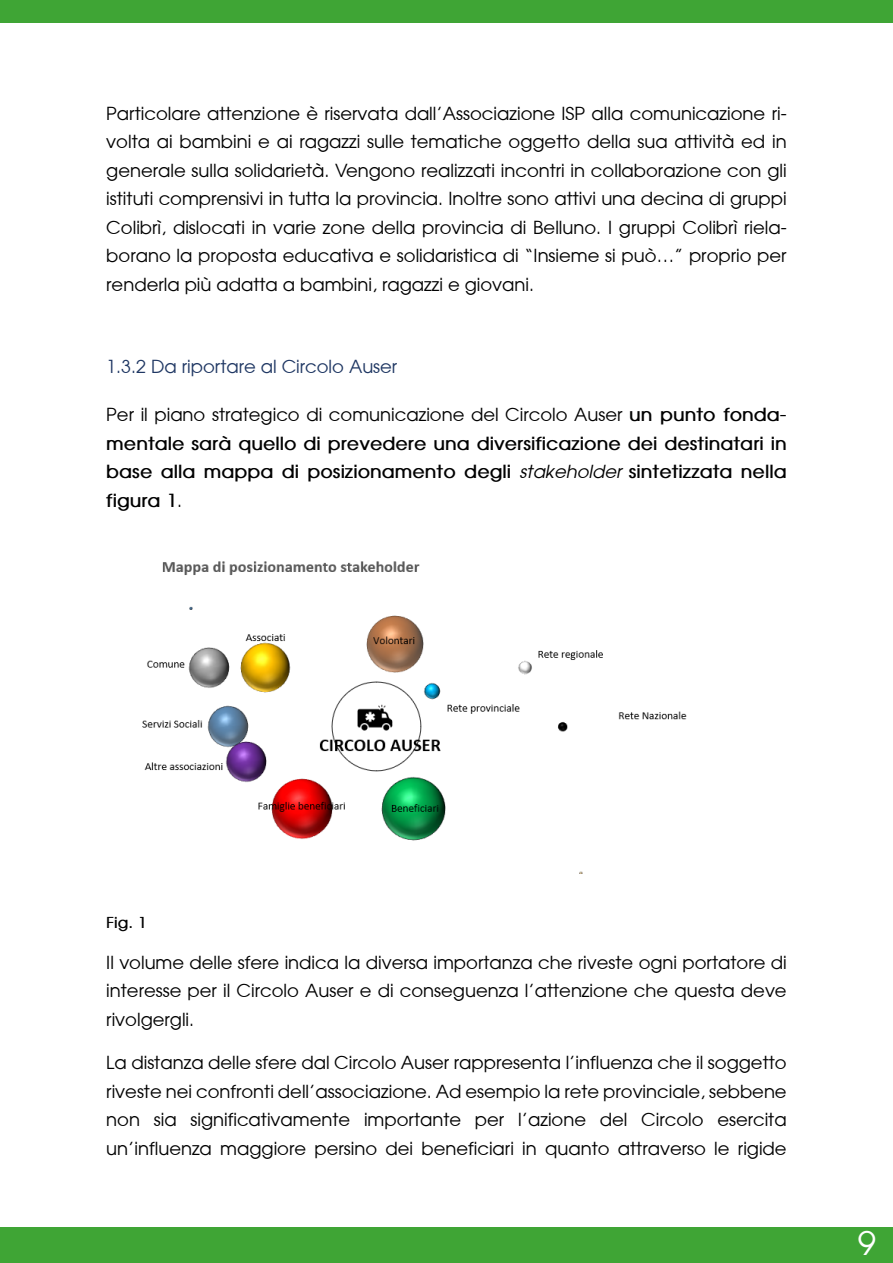
<style>
.page{position:relative;width:893px;height:1263px;background:#fff}
.page>*{position:absolute;margin:0;border:0;box-sizing:border-box;transform-origin:0 0}
.t1{font:33px "Avant Garde";color:#fff}
.t2{font:18px/28.5px "Avant Garde";color:#000;text-align:justify}
.t3{font:700 18px/28.5px "Avant Garde";color:#000;text-align:justify}
.t4{font:18px "Avant Garde";color:#1f3763}
.t5{font:700 15px "Avant Garde";color:#000}
.s1{font-weight:400}
.s2{font-weight:400;font-style:italic}
</style>
<div class="page">
<div style="left:0;top:0;width:893px;height:23px;background:#3fa535"></div>
<div style="left:0;top:1227px;width:893px;height:36px;background:#3fa535"></div>
<img style="left:142px;top:561px;width:545px;height:313px">
<p class="t2" style="left:106px;top:99px;width:682px">Particolare attenzione è riservata dall’Associazione ISP alla comunicazione ri&shy;volta ai bambini e ai ragazzi sulle tematiche oggetto della sua attività ed in generale sulla solidarietà. Vengono realizzati incontri in collaborazione con gli istituti comprensivi in tutta la provincia. Inoltre sono attivi una decina di gruppi Colibrì, dislocati in varie zone della provincia di Belluno. I gruppi Colibrì riela&shy;borano la proposta educativa e solidaristica di “Insieme si può…” proprio per renderla più adatta a bambini, ragazzi e giovani.</p>
<p class="t4" style="left:106px;top:355px;width:293px">1.3.2 Da riportare al Circolo Auser</p>
<p class="t3" style="left:106px;top:400px;width:682px"><span class="s1">Per il piano strategico di comunicazione del Circolo Auser</span> un punto fonda&shy;mentale sarà quello di prevedere una diversificazione dei destinatari in base alla mappa di posizionamento degli <span class="s2">stakeholder</span> sintetizzata nella figura 1<span class="s1">.</span></p>
<p class="t5" style="left:106px;top:913px;width:42px">Fig. 1</p>
<p class="t2" style="left:106px;top:948px;width:682px">Il volume delle sfere indica la diversa importanza che riveste ogni portatore di interesse per il Circolo Auser e di conseguenza l’attenzione che questa deve rivolgergli.</p>
<p class="t2" style="left:106px;top:1048px;width:682px">La distanza delle sfere dal Circolo Auser rappresenta l’influenza che il soggetto riveste nei confronti dell’associazione. Ad esempio la rete provinciale, sebbene non sia significativamente importante per l’azione del Circolo esercita un’influenza maggiore persino dei beneficiari in quanto attraverso le rigide</p>
<h1 class="t1" style="left:858px;top:1222px;width:20px">9</h1>
</div>
